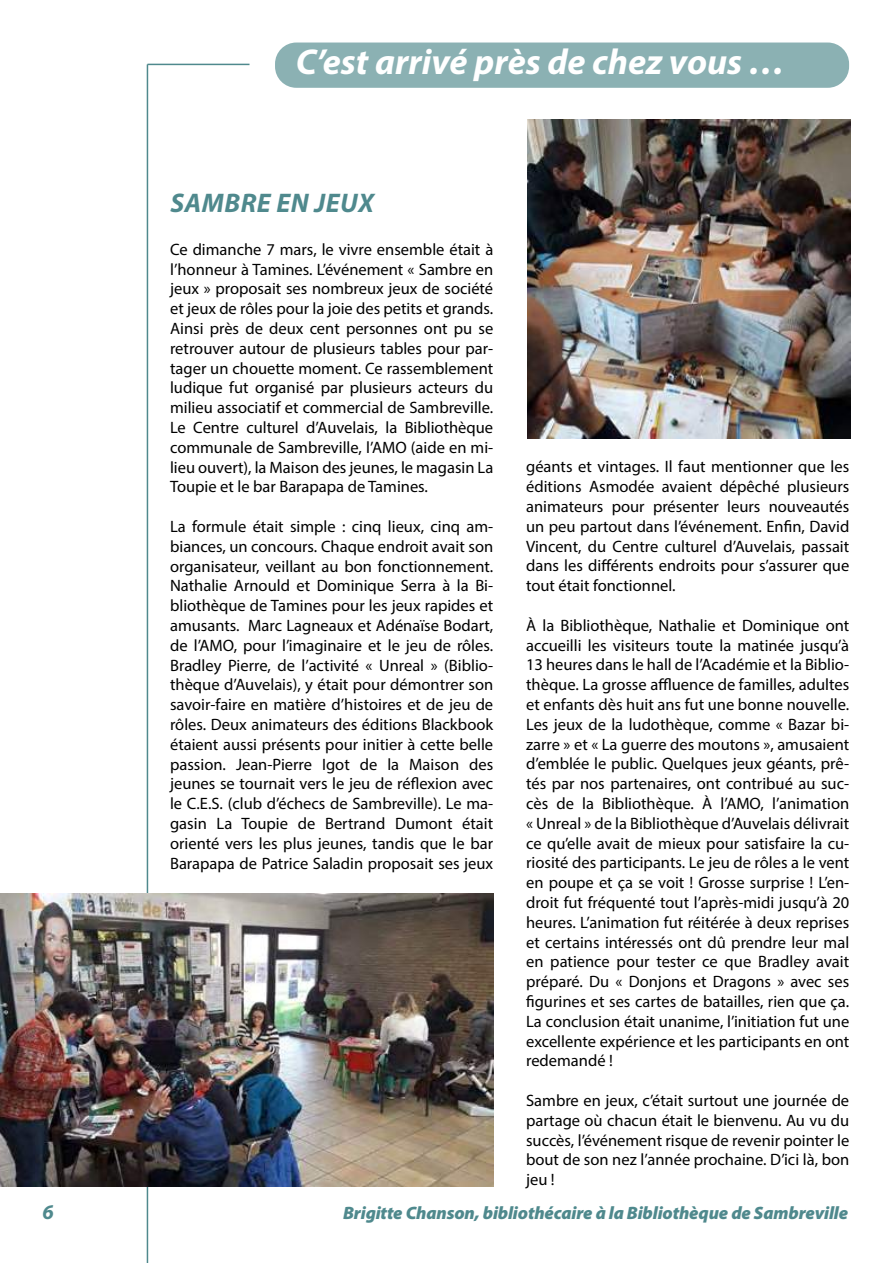
<style>
.page{position:relative;width:893px;height:1263px;background:#fff}
.page>*{position:absolute;margin:0;border:0;box-sizing:border-box;transform-origin:0 0}
.t1{font:italic 700 36px "Myriad Pro";color:#fff}
.t2{font:italic 700 27px "Myriad Pro";letter-spacing:.02em;color:#4f898d}
.t3{font:italic 700 21px "Myriad Pro";color:#4f898d}
.t4{font:italic 900 18px "Myriad Pro";letter-spacing:-.01em;color:#4f898d}
.t5{font:16.5px/19.8px "Myriad Pro";color:#000;text-align:justify}
</style>
<div class="page">
<div style="left:275px;top:43px;width:574px;height:45px;background:#8bb1b3;border-radius:21px"></div>
<hr style="left:147px;top:64px;width:102px;height:1px;background:#4f898d">
<hr style="left:147px;top:64px;width:1px;height:1199px;background:#4f898d">
<img style="left:527px;top:119px;width:323px;height:319px">
<img style="left:0;top:894px;width:493px;height:292px">
<p class="t3" style="left:43px;top:1198px;width:13px">6</p>
<h1 class="t1" style="left:296px;top:38px;width:491px">C’est arrivé près de chez vous …</h1>
<h2 class="t2" style="left:170px;top:185px;width:205px">SAMBRE EN JEUX</h2>
<p class="t5" style="left:170px;top:239px;width:325px">Ce dimanche 7 mars, le vivre ensemble était à l’honneur à Tamines. L’événement « Sambre en jeux » proposait ses nombreux jeux de société et jeux de rôles pour la joie des petits et grands.<br>Ainsi près de deux cent personnes ont pu se retrouver autour de plusieurs tables pour par&shy;tager un chouette moment. Ce rassemblement ludique fut organisé par plusieurs acteurs du milieu associatif et commercial de Sambreville.<br>Le Centre culturel d’Auvelais, la Bibliothèque communale de Sambreville, l’AMO (aide en mi&shy;lieu ouvert), la Maison des jeunes, le magasin La Toupie et le bar Barapapa de Tamines.</p>
<p class="t5" style="left:170px;top:516px;width:325px">La formule était simple : cinq lieux, cinq am&shy;biances, un concours. Chaque endroit avait son organisateur, veillant au bon fonctionnement.<br>Nathalie Arnould et Dominique Serra à la Bi&shy;bliothèque de Tamines pour les jeux rapides et amusants. Marc Lagneaux et Adénaïse Bodart, de l’AMO, pour l’imaginaire et le jeu de rôles.<br>Bradley Pierre, de l’activité « Unreal » (Biblio&shy;thèque d’Auvelais), y était pour démontrer son savoir-faire en matière d’histoires et de jeu de rôles. Deux animateurs des éditions Blackbook étaient aussi présents pour initier à cette belle passion. Jean-Pierre Igot de la Maison des jeunes se tournait vers le jeu de réflexion avec le C.E.S. (club d’échecs de Sambreville). Le ma&shy;gasin La Toupie de Bertrand Dumont était orienté vers les plus jeunes, tandis que le bar Barapapa de Patrice Saladin proposait ses jeux</p>
<p class="t5" style="left:526px;top:457px;width:325px">géants et vintages. Il faut mentionner que les éditions Asmodée avaient dépêché plusieurs animateurs pour présenter leurs nouveautés un peu partout dans l’événement. Enfin, David Vincent, du Centre culturel d’Auvelais, passait dans les différents endroits pour s’assurer que tout était fonctionnel.</p>
<p class="t5" style="left:526px;top:615px;width:325px">À la Bibliothèque, Nathalie et Dominique ont accueilli les visiteurs toute la matinée jusqu’à 13 heures dans le hall de l’Académie et la Biblio&shy;thèque. La grosse affluence de familles, adultes et enfants dès huit ans fut une bonne nouvelle.<br>Les jeux de la ludothèque, comme « Bazar bi&shy;zarre » et « La guerre des moutons », amusaient d’emblée le public. Quelques jeux géants, prê&shy;tés par nos partenaires, ont contribué au suc&shy;cès de la Bibliothèque. À l’AMO, l’animation « Unreal » de la Bibliothèque d’Auvelais délivrait ce qu’elle avait de mieux pour satisfaire la cu&shy;riosité des participants. Le jeu de rôles a le vent en poupe et ça se voit ! Grosse surprise ! L’en&shy;droit fut fréquenté tout l’après-midi jusqu’à 20 heures. L’animation fut réitérée à deux reprises et certains intéressés ont dû prendre leur mal en patience pour tester ce que Bradley avait préparé. Du « Donjons et Dragons » avec ses figurines et ses cartes de batailles, rien que ça.<br>La conclusion était unanime, l’initiation fut une excellente expérience et les participants en ont redemandé !</p>
<p class="t5" style="left:526px;top:1090px;width:325px">Sambre en jeux, c’était surtout une journée de partage où chacun était le bienvenu. Au vu du succès, l’événement risque de revenir pointer le bout de son nez l’année prochaine. D’ici là, bon jeu !</p>
<p class="t4" style="left:343px;top:1201px;width:507px">Brigitte Chanson, bibliothécaire à la Bibliothèque de Sambreville</p>
</div>
